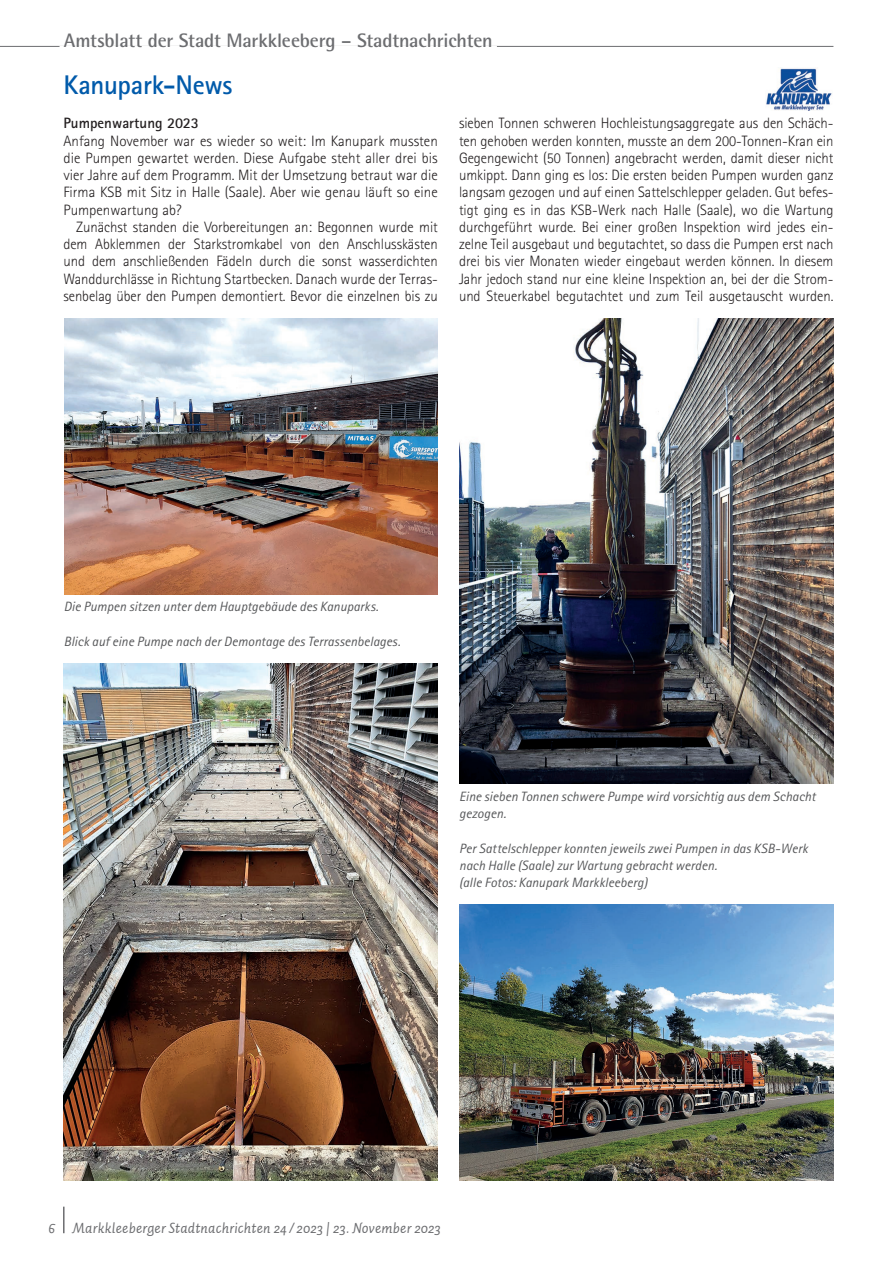
<style>
.page{position:relative;width:893px;height:1263px;background:#fff}
.page>*{position:absolute;margin:0;border:0;box-sizing:border-box;transform-origin:0 0}
.t1{font:700 27px "Rotis Sans Serif Std";letter-spacing:-.015em;color:#015aaa}
.t2{font:700 19.5px "Rotis Semi Sans Std";letter-spacing:-.01em;color:#6c6d70}
.t3{font:300 15px/17.2px "Rotis Sans Serif Std";letter-spacing:-.005em;color:#231f20;text-align:justify}
.t4{font:italic 15px "Auto 2";letter-spacing:.01em;color:#6c6d70}
.t5{font:700 15px "Rotis Sans Serif Std";color:#231f20}
.t6{font:italic 13.5px/17.2px "Rotis Sans Serif Std";color:#57585a}
</style>
<div class="page">
<hr style="left:63px;top:1206px;width:2px;height:27px;background:#6c6d70">
<hr style="left:0;top:46px;width:833px;height:1px;background:#6c6d70">
<hr style="left:60px;top:46px;width:437px;height:1px;background:#fff">
<img style="left:766px;top:67px;width:66px;height:43px">
<img style="left:64px;top:663px;width:374px;height:518px">
<img style="left:65px;top:318px;width:373px;height:276px">
<img style="left:459px;top:318px;width:374px;height:466px">
<img style="left:459px;top:905px;width:374px;height:276px">
<h2 class="t2" style="left:64px;top:28px;width:430px">Amtsblatt der Stadt Markkleeberg – Stadtnachrichten</h2>
<h1 class="t1" style="left:63px;top:68px;width:171px">Kanupark-News</h1>
<p class="t5" style="left:63px;top:114px;width:137px">Pumpenwartung 2023</p>
<p class="t3" style="left:63px;top:132px;width:376px">Anfang November war es wieder so weit: Im Kanupark mussten die Pumpen gewartet werden. Diese Aufgabe steht aller drei bis vier Jahre auf dem Programm. Mit der Umsetzung betraut war die Firma KSB mit Sitz in Halle (Saale). Aber wie genau läuft so eine Pumpenwartung ab?</p>
<p class="t3" style="left:63px;top:218px;width:376px;text-indent:13px">Zunächst standen die Vorbereitungen an: Begonnen wurde mit dem Abklemmen der Starkstromkabel von den Anschlusskästen und dem anschließenden Fädeln durch die sonst wasserdichten Wanddurchlässe in Richtung Startbecken. Danach wurde der Terras&shy;senbelag über den Pumpen demontiert. Bevor die einzelnen bis zu</p>
<p class="t3" style="left:459px;top:115px;width:376px">sieben Tonnen schweren Hochleistungsaggregate aus den Schäch&shy;ten gehoben werden konnten, musste an dem 200-Tonnen-Kran ein Gegengewicht (50 Tonnen) angebracht werden, damit dieser nicht umkippt. Dann ging es los: Die ersten beiden Pumpen wurden ganz langsam gezogen und auf einen Sattelschlepper geladen. Gut befes&shy;tigt ging es in das KSB-Werk nach Halle (Saale), wo die Wartung durchgeführt wurde. Bei einer großen Inspektion wird jedes ein&shy;zelne Teil ausgebaut und begutachtet, so dass die Pumpen erst nach drei bis vier Monaten wieder eingebaut werden können. In diesem Jahr jedoch stand nur eine kleine Inspektion an, bei der die Strom&shy;und Steuerkabel begutachtet und zum Teil ausgetauscht wurden.</p>
<p class="t6" style="left:64px;top:598px;width:316px">Die Pumpen sitzen unter dem Hauptgebäude des Kanuparks.</p>
<p class="t6" style="left:64px;top:633px;width:338px">Blick auf eine Pumpe nach der Demontage des Terrassenbelages.</p>
<p class="t6" style="left:459px;top:788px;width:358px">Eine sieben Tonnen schwere Pumpe wird vorsichtig aus dem Schacht gezogen.</p>
<p class="t6" style="left:459px;top:840px;width:350px">Per Sattelschlepper konnten jeweils zwei Pumpen in das KSB-Werk nach Halle (Saale) zur Wartung gebracht werden.<br>(alle Fotos: Kanupark Markkleeberg)</p>
<p class="t4" style="left:49px;top:1218px;width:394px">6 Markkleeberger Stadtnachrichten 24 / 2023 | 23. November 2023</p>
</div>
